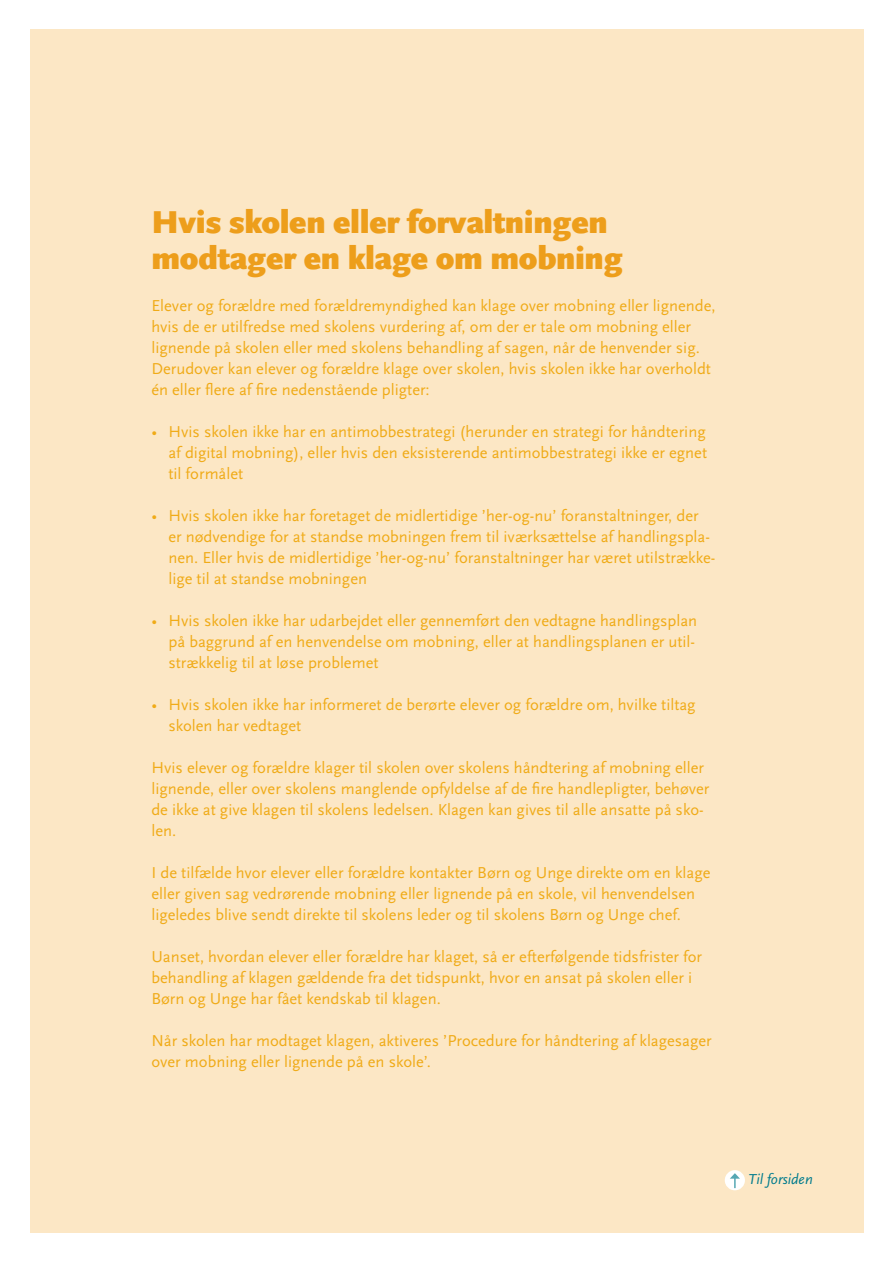
<style>
.page{position:relative;width:893px;height:1263px;background:#fff}
.page>*{position:absolute;margin:0;border:0;box-sizing:border-box;transform-origin:0 0}
.t1{font:900 33px/36px "Scala Sans OT";letter-spacing:-.01em;color:#ed9e1b}
.t2{font:16.5px/21px "Scala Sans OT";color:#f0ab18}
.t3{font:italic 15px "Scala Sans OT";color:#007b8d}
</style>
<div class="page">
<div style="left:30px;top:30px;width:833px;height:1203px;background:#fce7c5"></div>
<div style="left:725px;top:1170px;width:20px;height:20px;background:#fff;border-radius:50%"></div>
<svg style="left:730px;top:1173px;width:10px;height:15px"></svg>
<h1 class="t1" style="left:151px;top:204px;width:473px">Hvis skolen eller forvaltningen modtager en klage om mobning</h1>
<p class="t2" style="left:151px;top:295px;width:566px">Elever og forældre med forældremyndighed kan klage over mobning eller lignende, hvis de er utilfredse med skolens vurdering af, om der er tale om mobning eller lignende på skolen eller med skolens behandling af sagen, når de henvender sig.<br>Derudover kan elever og forældre klage over skolen, hvis skolen ikke har overholdt én eller flere af fire nedenstående pligter:</p>
<p class="t2" style="left:168px;top:421px;width:540px;text-align:justify;text-indent:-17px">• Hvis skolen ikke har en antimobbestrategi (herunder en strategi for håndtering af digital mobning), eller hvis den eksisterende antimobbestrategi ikke er egnet til formålet</p>
<p class="t2" style="left:168px;top:505px;width:548px;text-indent:-17px">• Hvis skolen ikke har foretaget de midlertidige ’her-og-nu’ foranstaltninger, der er nødvendige for at standse mobningen frem til iværksættelse af handlingspla&shy;nen. Eller hvis de midlertidige ’her-og-nu’ foranstaltninger har været utilstrække&shy;lige til at standse mobningen</p>
<p class="t2" style="left:168px;top:610px;width:530px;text-indent:-17px">• Hvis skolen ikke har udarbejdet eller gennemført den vedtagne handlingsplan på baggrund af en henvendelse om mobning, eller at handlingsplanen er util&shy;strækkelig til at løse problemet</p>
<p class="t2" style="left:168px;top:694px;width:529px;text-indent:-17px">• Hvis skolen ikke har informeret de berørte elever og forældre om, hvilke tiltag skolen har vedtaget</p>
<p class="t2" style="left:151px;top:757px;width:560px">Hvis elever og forældre klager til skolen over skolens håndtering af mobning eller lignende, eller over skolens manglende opfyldelse af de fire handlepligter, behøver de ikke at give klagen til skolens ledelsen. Klagen kan gives til alle ansatte på sko&shy;len.</p>
<p class="t2" style="left:151px;top:862px;width:560px">I de tilfælde hvor elever eller forældre kontakter Børn og Unge direkte om en klage eller given sag vedrørende mobning eller lignende på en skole, vil henvendelsen ligeledes blive sendt direkte til skolens leder og til skolens Børn og Unge chef.</p>
<p class="t2" style="left:151px;top:946px;width:552px">Uanset, hvordan elever eller forældre har klaget, så er efterfølgende tidsfrister for behandling af klagen gældende fra det tidspunkt, hvor en ansat på skolen eller i<br>Børn og Unge har fået kendskab til klagen.</p>
<p class="t2" style="left:151px;top:1030px;width:562px">Når skolen har modtaget klagen, aktiveres ’Procedure for håndtering af klagesager over mobning eller lignende på en skole’.</p>
<p class="t3" style="left:748px;top:1171px;width:66px">Til forsiden</p>
</div>
